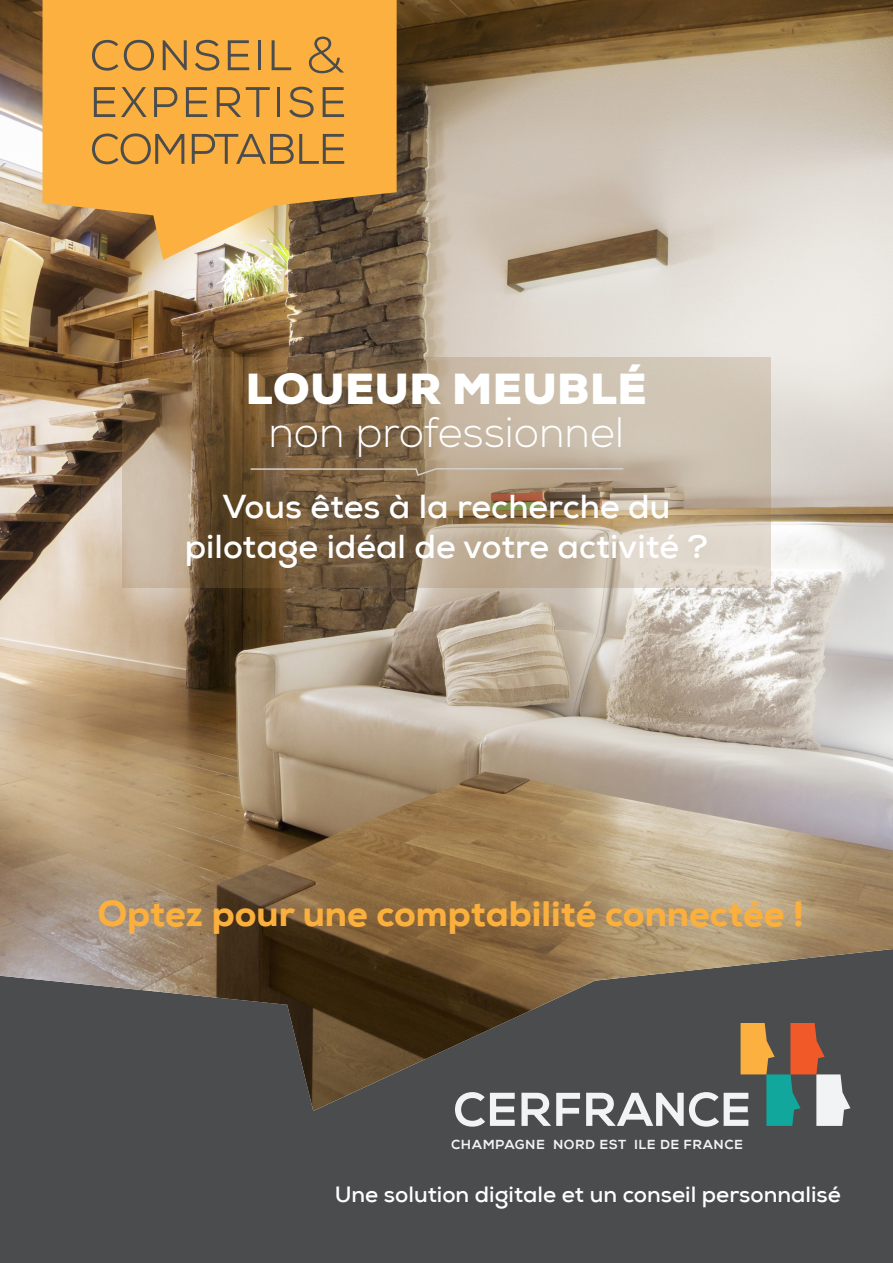
<style>
.page{position:relative;width:893px;height:1263px;background:#4b4c4d}
.page>*{position:absolute;margin:0;border:0;box-sizing:border-box;transform-origin:0 0}
.t1{font:300 42.3px "Nexa";color:#fff}
.t2{font:900 42.3px "Nexa";letter-spacing:.015em;color:#fff}
.t3{font:800 36px "Nexa";color:#fbb03e}
.t4{font:700 33.75px "Nexa";color:#fff}
.t5{font:700 22.5px "Nexa";color:#fff}
.t6{font:13.35px "Nexa X Bold";letter-spacing:.04em;color:#f2f3f4}
</style>
<div class="page">
<img style="left:0;top:0;width:893px;height:1111px">
<svg style="left:455px;top:1092px;width:60px;height:35px"></svg>
<svg style="left:521px;top:1093px;width:59px;height:33px"></svg>
<svg style="left:586px;top:1023px;width:264px;height:104px"></svg>
<svg style="left:122px;top:357px;width:649px;height:230px"></svg>
<svg style="left:43px;top:0;width:354px;height:260px;fill:#fbb03f"></svg>
<svg style="left:92px;top:40px;width:26px;height:31px"></svg>
<svg style="left:124px;top:40px;width:30px;height:31px"></svg>
<svg style="left:163px;top:40px;width:24px;height:30px"></svg>
<svg style="left:195px;top:40px;width:24px;height:31px"></svg>
<svg style="left:228px;top:40px;width:21px;height:30px"></svg>
<hr style="left:258px;top:40px;width:3px;height:30px;background:#4b4c4d">
<svg style="left:272px;top:40px;width:19px;height:30px"></svg>
<svg style="left:94px;top:87px;width:21px;height:30px"></svg>
<svg style="left:121px;top:87px;width:26px;height:30px"></svg>
<svg style="left:154px;top:87px;width:53px;height:30px"></svg>
<svg style="left:217px;top:87px;width:53px;height:30px"></svg>
<hr style="left:277px;top:87px;width:3px;height:30px;background:#4b4c4d">
<svg style="left:289px;top:87px;width:25px;height:30px"></svg>
<svg style="left:323px;top:87px;width:21px;height:30px"></svg>
<svg style="left:92px;top:133px;width:92px;height:31px"></svg>
<svg style="left:192px;top:134px;width:152px;height:30px"></svg>
<svg style="left:309px;top:37px;width:35px;height:36px"></svg>
<svg style="left:249px;top:467px;width:376px;height:10px"></svg>
<p class="t2" style="left:246px;top:361px;width:402px">LOUEUR MEUBLÉ</p>
<p class="t1" style="left:268px;top:408px;width:357px">non professionnel</p>
<p class="t4" style="left:222px;top:484px;width:449px">Vous êtes à la recherche du</p>
<p class="t4" style="left:185px;top:525px;width:525px">pilotage idéal de votre activité ?</p>
<p class="t3" style="left:97px;top:890px;width:708px">Optez pour une comptabilité connectée !</p>
<p class="t6" style="left:451px;top:1136px;width:293px">CHAMPAGNE NORD EST ILE DE FRANCE</p>
<p class="t5" style="left:335px;top:1180px;width:508px">Une solution digitale et un conseil personnalisé</p>
</div>
